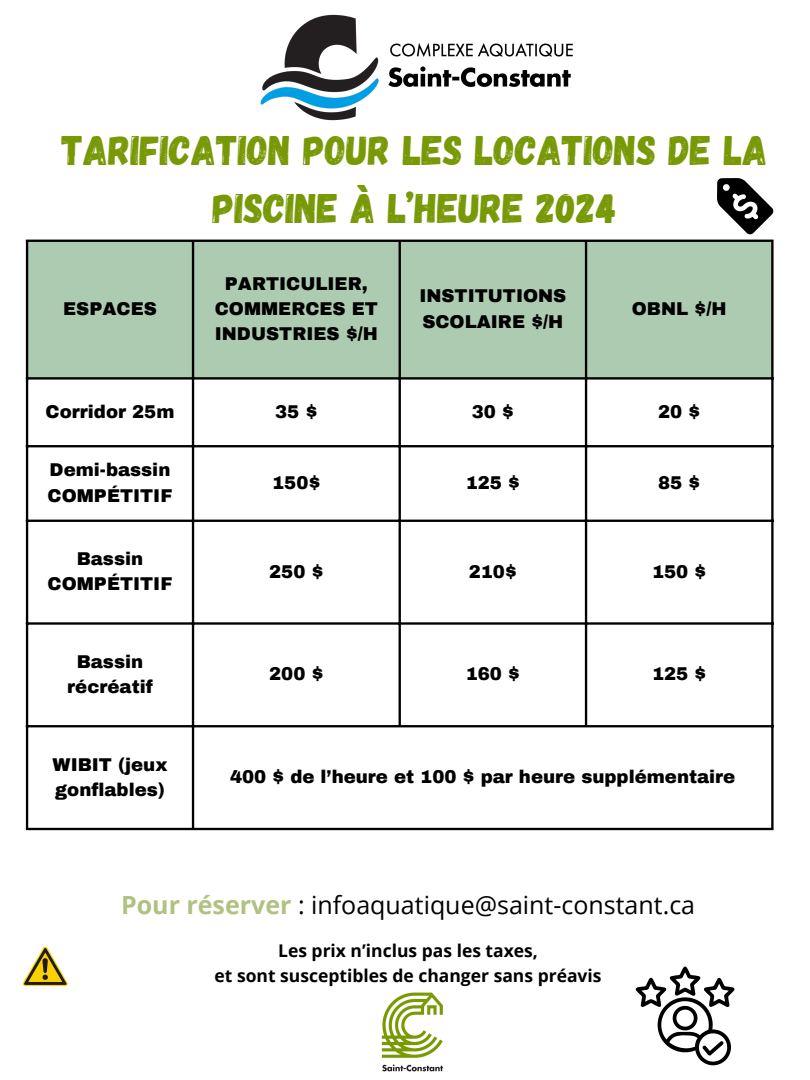
<style>
.page{position:relative;width:810px;height:1080px;background:#fff}
.page>*{position:absolute;margin:0;border:0;box-sizing:border-box;transform-origin:0 0}
.t1{font:41.25px/57.6px "Gagalin";color:#789906;text-align:center}
.t2{font:25px "Open Sans";color:#000}
.t3{font:900 18.12px/25.3px "Archivo";color:#000;text-align:center}
.t4{font:700 17.5px "Open Sans";color:#000}
.s1{font-weight:700;color:#b0c281}
</style>
<div class="page">
<img style="left:381px;top:992px;width:63px;height:80px">
<div style="left:28px;top:242px;width:743px;height:135px;background:#accbb0"></div>
<svg style="left:194px;top:522px;width:577px;height:306px"></svg>
<hr style="left:26px;top:242px;width:2px;height:586px;background:#000">
<hr style="left:192px;top:242px;width:2px;height:586px;background:#000">
<hr style="left:399px;top:242px;width:2px;height:483px;background:#000">
<hr style="left:585px;top:242px;width:2px;height:483px;background:#000">
<hr style="left:771px;top:242px;width:3px;height:586px;background:#000">
<hr style="left:26px;top:240px;width:748px;height:2px;background:#000">
<hr style="left:26px;top:377px;width:748px;height:3px;background:#000">
<hr style="left:26px;top:445px;width:748px;height:2px;background:#000">
<hr style="left:26px;top:520px;width:748px;height:2px;background:#000">
<hr style="left:26px;top:622px;width:748px;height:3px;background:#000">
<hr style="left:26px;top:725px;width:748px;height:2px;background:#000">
<hr style="left:26px;top:828px;width:748px;height:2px;background:#000">
<svg style="left:23px;top:947px;width:45px;height:39px"></svg>
<svg style="left:717px;top:178px;width:56px;height:56px"></svg>
<svg style="left:636px;top:967px;width:99px;height:98px"></svg>
<img style="left:260px;top:14px;width:313px;height:107px">
<p class="t1" style="left:62px;top:120px;width:707px">TARIFICATION POUR LES LOCATIONS DE LA<br>PISCINE À L’HEURE 2024</p>
<h1 class="t3" style="left:63px;top:296px;width:95px">ESPACES</h1>
<p class="t3" style="left:215px;top:271px;width:165px">PARTICULIER,<br>COMMERCES ET<br>INDUSTRIES $/H</p>
<p class="t3" style="left:419px;top:284px;width:148px;text-align:left">INSTITUTIONS<br>SCOLAIRE $/H</p>
<p class="t3" style="left:632px;top:296px;width:96px">OBNL $/H</p>
<p class="t3" style="left:46px;top:399px;width:130px">Corridor 25m</p>
<p class="t3" style="left:275px;top:399px;width:44px">35 $</p>
<p class="t3" style="left:472px;top:399px;width:44px">30 $</p>
<p class="t3" style="left:658px;top:399px;width:44px">20 $</p>
<p class="t3" style="left:48px;top:458px;width:126px;text-align:left">Demi-bassin<br>COMPÉTITIF</p>
<p class="t3" style="left:48px;top:546px;width:126px">Bassin<br>COMPÉTITIF</p>
<p class="t3" style="left:67px;top:649px;width:87px">Bassin récréatif</p>
<p class="t3" style="left:53px;top:752px;width:116px;text-align:left">WIBIT (jeux gonflables)</p>
<p class="t3" style="left:272px;top:470px;width:50px">150$</p>
<p class="t3" style="left:466px;top:470px;width:56px">125 $</p>
<p class="t3" style="left:658px;top:470px;width:44px">85 $</p>
<p class="t3" style="left:269px;top:559px;width:56px">250 $</p>
<p class="t3" style="left:469px;top:559px;width:50px">210$</p>
<p class="t3" style="left:652px;top:559px;width:56px">150 $</p>
<p class="t3" style="left:269px;top:662px;width:56px">200 $</p>
<p class="t3" style="left:466px;top:662px;width:56px">160 $</p>
<p class="t3" style="left:652px;top:662px;width:56px">125 $</p>
<p class="t3" style="left:230px;top:764px;width:507px">400 $ de l’heure et 100 $ par heure supplémentaire</p>
<p class="t2" style="left:121px;top:887px;width:576px"><span class="s1">Pour réserver</span> : infoaquatique@saint-constant.ca</p>
<h2 class="t4" style="left:278px;top:939px;width:261px">Les prix n’inclus pas les taxes,</h2>
<p class="t4" style="left:215px;top:963px;width:389px">et sont susceptibles de changer sans préavis</p>
</div>
